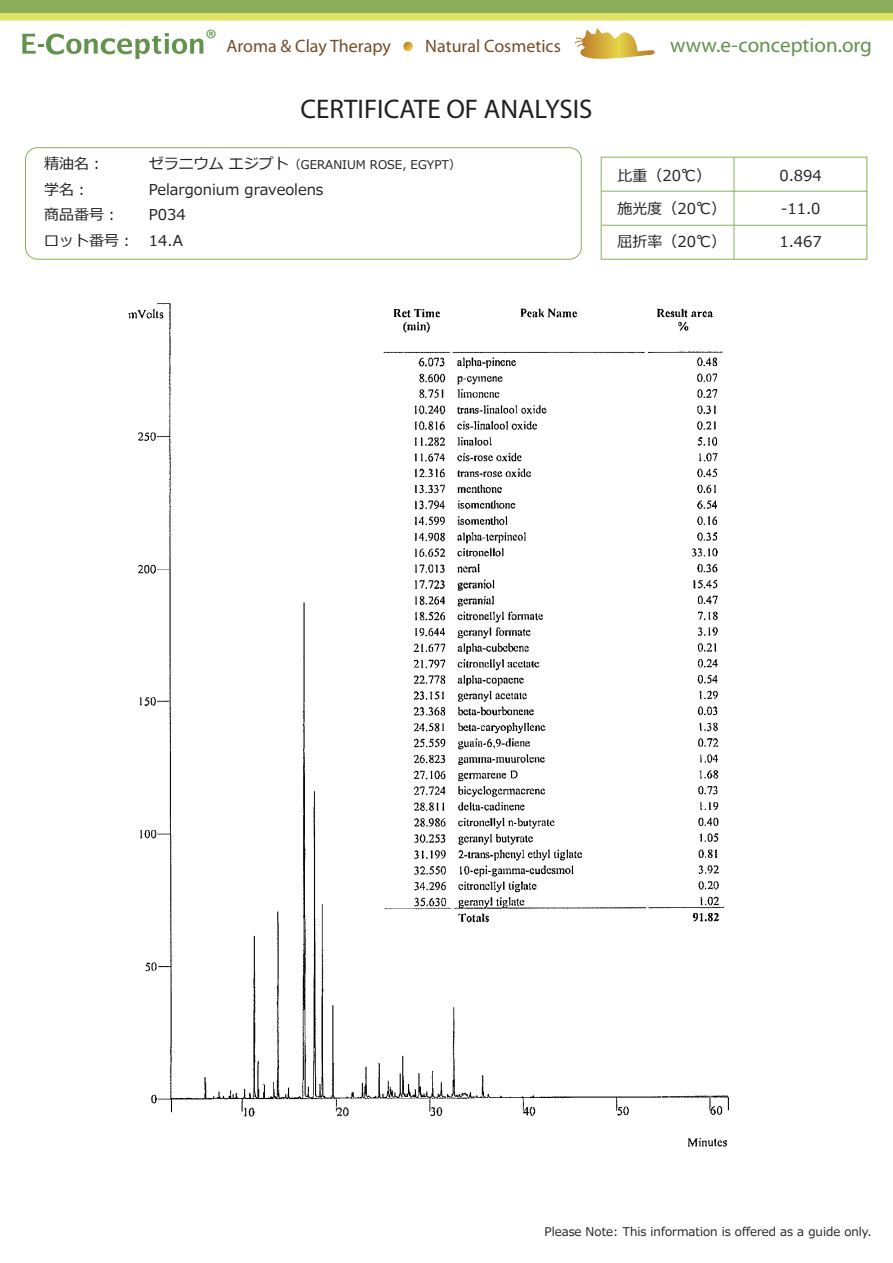
<style>
.page{position:relative;width:893px;height:1263px;background:#fff}
.page>*{position:absolute;margin:0;border:0;box-sizing:border-box;transform-origin:0 0}
.t1{font:27px "Myriad Pro";color:#231f20}
.t2{font:21px "Myriad Pro";color:#61934d}
.t3{font:18px "Myriad Pro";color:#754d29}
.t4{font:15px/25.5px "Meiryo";color:#231f20}
.t5{font:12px "Meiryo";color:#231f20}
.s1{font-size:15px}
</style>
<div class="page">
<svg style="left:574px;top:28px;width:81px;height:31px"></svg>
<div style="left:0;top:0;width:893px;height:15px;background:#8aae5b"></div>
<div style="left:0;top:13px;width:893px;height:7px;background:#dfe460"></div>
<svg style="left:403px;top:42px;width:10px;height:10px"></svg>
<svg style="left:22px;top:33px;width:181px;height:26px"></svg>
<div style="left:25px;top:147px;width:557px;height:113px;border:1px solid #8aaf5a;border-radius:12px"></div>
<div style="left:601px;top:157px;width:266px;height:103px;border:1px solid #8aaf5a"></div>
<hr style="left:602px;top:191px;width:265px;height:1px;background:#8aaf5a">
<hr style="left:602px;top:225px;width:265px;height:1px;background:#8aaf5a">
<hr style="left:734px;top:157px;width:1px;height:102px;background:#8aaf5a">
<img style="left:128px;top:303px;width:601px;height:844px">
<p class="t3" style="left:205px;top:35px;width:187px"><sup>®</sup> Aroma &amp; Clay Therapy</p>
<p class="t3" style="left:425px;top:35px;width:137px">Natural Cosmetics</p>
<h2 class="t2" style="left:670px;top:32px;width:203px">www.e-conception.org</h2>
<h1 class="t1" style="left:300px;top:92px;width:293px">CERTIFICATE OF ANALYSIS</h1>
<p class="t5" style="left:149px;top:156px;width:314px"><span class="s1">ゼラニウム エジプト</span>（GERANIUM ROSE, EGYPT）</p>
<p class="t4" style="left:149px;top:177px;width:176px">Pelargonium graveolens<br>P034<br>14.A</p>
<p class="t4" style="left:44px;top:152px;width:91px">精油名：<br>学名：<br>商品番号：ロット番号：</p>
<p class="t4" style="left:617px;top:163px;width:95px">比重（20℃）</p>
<p class="t4" style="left:617px;top:196px;width:110px">施光度（20℃）</p>
<p class="t4" style="left:617px;top:229px;width:110px">屈折率（20℃）</p>
<p class="t4" style="left:779px;top:163px;width:44px">0.894</p>
<p class="t4" style="left:781px;top:196px;width:41px">-11.0</p>
<p class="t4" style="left:779px;top:229px;width:44px">1.467</p>
<p class="t5" style="left:545px;top:1224px;width:329px">Please Note: This information is offered as a guide only.</p>
</div>
